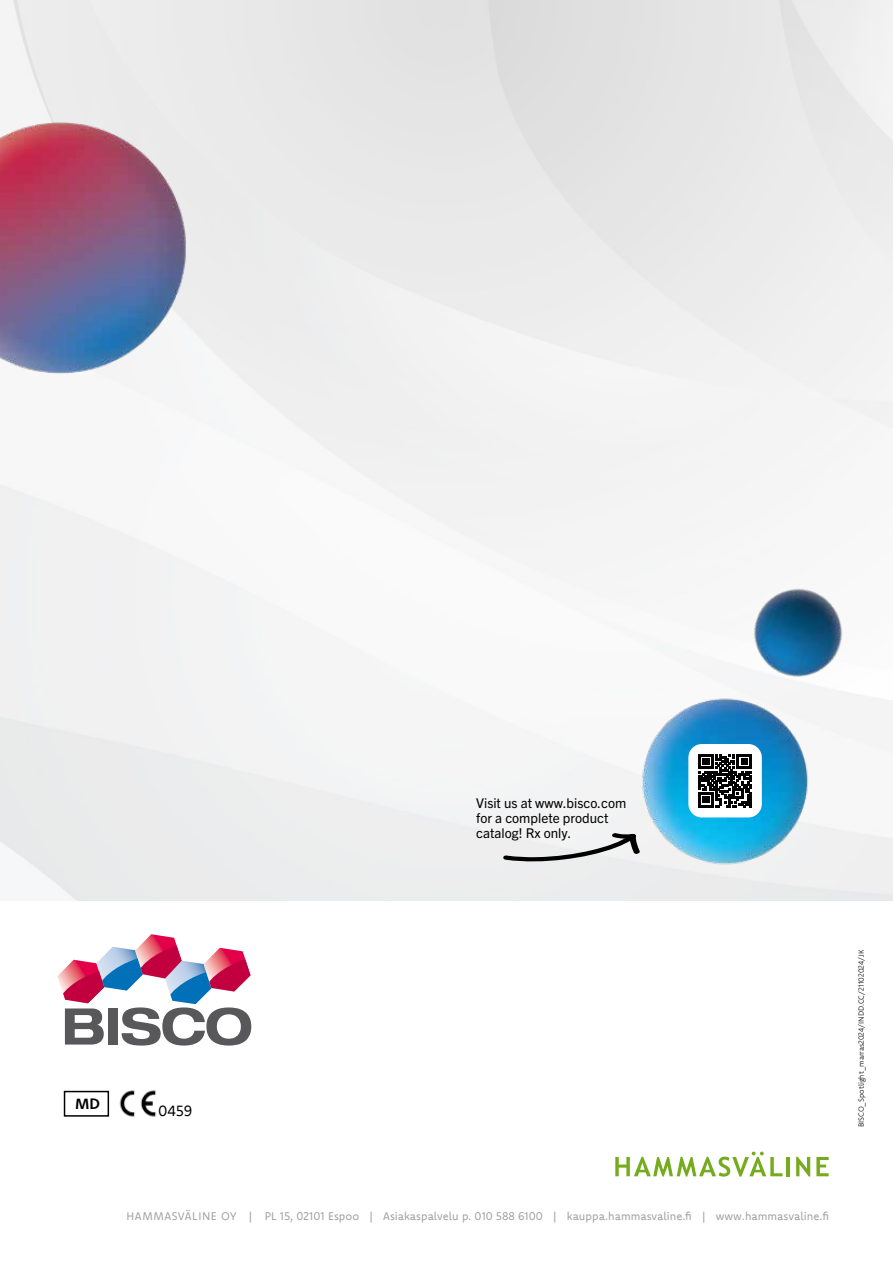
<style>
.page{position:relative;width:893px;height:1263px;background:#fff}
.page>*{position:absolute;margin:0;border:0;box-sizing:border-box;transform-origin:0 0}
.t1{font:15px "Komet";color:#000}
.t2{font:700 15px "Komet";color:#000}
.t3{font:13.5px/15px "Trade Gothic Next LT Pro";color:#000}
.t4{font:11.25px "Komet";letter-spacing:.005em;color:#a09fa0}
.t5{font:300 7.5px "Komet";color:#000}
</style>
<div class="page">
<hr style="left:786px;top:1157px;width:4px;height:19px;background:#74ac1d">
<svg style="left:796px;top:1157px;width:14px;height:19px"></svg>
<svg style="left:816px;top:1157px;width:13px;height:19px"></svg>
<svg style="left:615px;top:1151px;width:167px;height:25px"></svg>
<img style="left:0;top:106px;width:201px;height:282px">
<img style="left:633px;top:688px;width:184px;height:185px">
<img style="left:734px;top:571px;width:124px;height:124px">
<svg style="left:502px;top:832px;width:139px;height:30px"></svg>
<div style="left:688px;top:744px;width:74px;height:73px;background:#fff;border-radius:14px"></div>
<svg style="left:698px;top:754px;width:54px;height:53px"></svg>
<img style="left:119px;top:1090px;width:38px;height:27px">
<svg style="left:57px;top:934px;width:194px;height:111px"></svg>
<div style="left:64px;top:1091px;width:45px;height:26px;border:2px solid #000"></div>
<p class="t3" style="left:476px;top:794px;width:152px">Visit us at www.bisco.com for a complete product catalog! Rx only.</p>
<h1 class="t2" style="left:75px;top:1094px;width:26px">MD</h1>
<h1 class="t1" style="left:158px;top:1101px;width:36px">0459</h1>
<p class="t5" style="left:856px;top:1127px;width:179px;rotate:-90deg">BISCO_Spotlight_marras2024/INDD.CC/21102024/JK</p>
<p class="t4" style="left:127px;top:1209px;width:704px">HAMMASVÄLINE OY | PL 15, 02101 Espoo | Asiakaspalvelu p. 010 588 6100 | kauppa.hammasvaline.fi | www.hammasvaline.fi</p>
</div>
